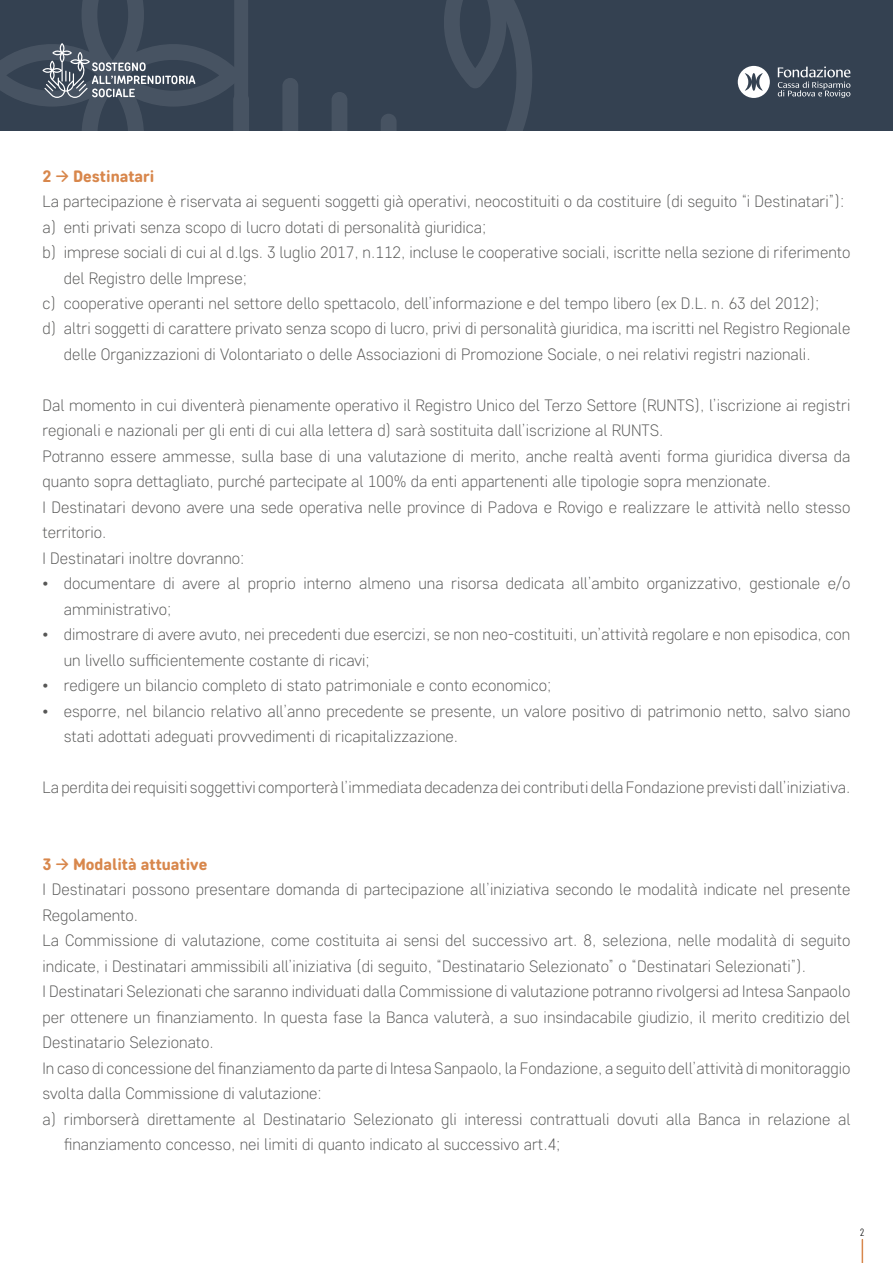
<style>
.page{position:relative;width:893px;height:1263px;background:#fff}
.page>*{position:absolute;margin:0;border:0;box-sizing:border-box;transform-origin:0 0}
.t1{font:300 16.5px/25.5px "Core Sans DS25";color:#575756}
.t2{font:800 16.5px "Core Sans DS65";color:#d8874c}
.t3{font:300 10.5px "Barlow Condensed";color:#000}
.s1{font-family:"neue UXUI Icons Rounded";font-weight:900}
</style>
<div class="page">
<div style="left:0;top:0;width:893px;height:130px;background:#344151"></div>
<svg style="left:444px;top:0;width:88px;height:130px"></svg>
<svg style="left:738px;top:66px;width:32px;height:32px"></svg>
<svg style="left:778px;top:66px;width:72px;height:32px"></svg>
<svg style="left:862px;top:1239px;width:1px;height:24px"></svg>
<svg style="left:0;top:0;width:397px;height:130px"></svg>
<p class="t2" style="left:43px;top:165px;width:113px">2 <span class="s1">→</span> Destinatari</p>
<p class="t1" style="left:43px;top:188px;width:803px">La partecipazione è riservata ai seguenti soggetti già operativi, neocostituiti o da costituire (di seguito “i Destinatari”):</p>
<p class="t1" style="left:43px;top:213px;width:445px">a) enti privati senza scopo di lucro dotati di personalità giuridica;</p>
<p class="t1" style="left:43px;top:239px;width:809px">b) imprese sociali di cui al d.lgs. 3 luglio 2017, n.112, incluse le cooperative sociali, iscritte nella sezione di riferimento</p>
<p class="t1" style="left:64px;top:264px;width:185px">del Registro delle Imprese;</p>
<p class="t1" style="left:43px;top:290px;width:778px">c) cooperative operanti nel settore dello spettacolo, dell’informazione e del tempo libero (ex D.L. n. 63 del 2012);</p>
<p class="t1" style="left:43px;top:315px;width:809px">d) altri soggetti di carattere privato senza scopo di lucro, privi di personalità giuridica, ma iscritti nel Registro Regionale</p>
<p class="t1" style="left:64px;top:341px;width:748px">delle Organizzazioni di Volontariato o delle Associazioni di Promozione Sociale, o nei relativi registri nazionali.</p>
<p class="t1" style="left:43px;top:392px;width:809px">Dal momento in cui diventerà pienamente operativo il Registro Unico del Terzo Settore (RUNTS), l’iscrizione ai registri regionali e nazionali per gli enti di cui alla lettera d) sarà sostituita dall’iscrizione al RUNTS.<br>Potranno essere ammesse, sulla base di una valutazione di merito, anche realtà aventi forma giuridica diversa da quanto sopra dettagliato, purché partecipate al 100% da enti appartenenti alle tipologie sopra menzionate.<br>I Destinatari devono avere una sede operativa nelle province di Padova e Rovigo e realizzare le attività nello stesso territorio.<br>I Destinatari inoltre dovranno:</p>
<p class="t1" style="left:64px;top:570px;width:788px;text-indent:-21px">• documentare di avere al proprio interno almeno una risorsa dedicata all’ambito organizzativo, gestionale e/o amministrativo;</p>
<p class="t1" style="left:64px;top:621px;width:788px;text-indent:-21px">• dimostrare di avere avuto, nei precedenti due esercizi, se non neo-costituiti, un’attività regolare e non episodica, con un livello sufficientemente costante di ricavi;</p>
<p class="t1" style="left:43px;top:672px;width:510px">• redigere un bilancio completo di stato patrimoniale e conto economico;</p>
<p class="t1" style="left:64px;top:698px;width:788px;text-indent:-21px">• esporre, nel bilancio relativo all’anno precedente se presente, un valore positivo di patrimonio netto, salvo siano stati adottati adeguati provvedimenti di ricapitalizzazione.</p>
<p class="t1" style="left:43px;top:774px;width:809px">La perdita dei requisiti soggettivi comporterà l’immediata decadenza dei contributi della Fondazione previsti dall’iniziativa.</p>
<p class="t2" style="left:43px;top:853px;width:166px">3 <span class="s1">→</span> Modalità attuative</p>
<p class="t1" style="left:43px;top:876px;width:809px">I Destinatari possono presentare domanda di partecipazione all’iniziativa secondo le modalità indicate nel presente</p>
<p class="t1" style="left:43px;top:902px;width:97px">Regolamento.</p>
<p class="t1" style="left:43px;top:927px;width:809px">La Commissione di valutazione, come costituita ai sensi del successivo art. 8, seleziona, nelle modalità di seguito</p>
<p class="t1" style="left:43px;top:953px;width:765px">indicate, i Destinatari ammissibili all’iniziativa (di seguito, “Destinatario Selezionato” o “Destinatari Selezionati”).</p>
<p class="t1" style="left:43px;top:978px;width:809px">I Destinatari Selezionati che saranno individuati dalla Commissione di valutazione potranno rivolgersi ad Intesa Sanpaolo</p>
<p class="t1" style="left:43px;top:1004px;width:809px">per ottenere un finanziamento. In questa fase la Banca valuterà, a suo insindacabile giudizio, il merito creditizio del</p>
<p class="t1" style="left:43px;top:1029px;width:173px">Destinatario Selezionato.</p>
<p class="t1" style="left:43px;top:1055px;width:809px">In caso di concessione del finanziamento da parte di Intesa Sanpaolo, la Fondazione, a seguito dell’attività di monitoraggio</p>
<p class="t1" style="left:43px;top:1080px;width:281px">svolta dalla Commissione di valutazione:</p>
<p class="t1" style="left:43px;top:1106px;width:809px">a) rimborserà direttamente al Destinatario Selezionato gli interessi contrattuali dovuti alla Banca in relazione al</p>
<p class="t1" style="left:64px;top:1131px;width:498px">finanziamento concesso, nei limiti di quanto indicato al successivo art.4;</p>
<p class="t3" style="left:860px;top:1226px;width:6px">2</p>
</div>
